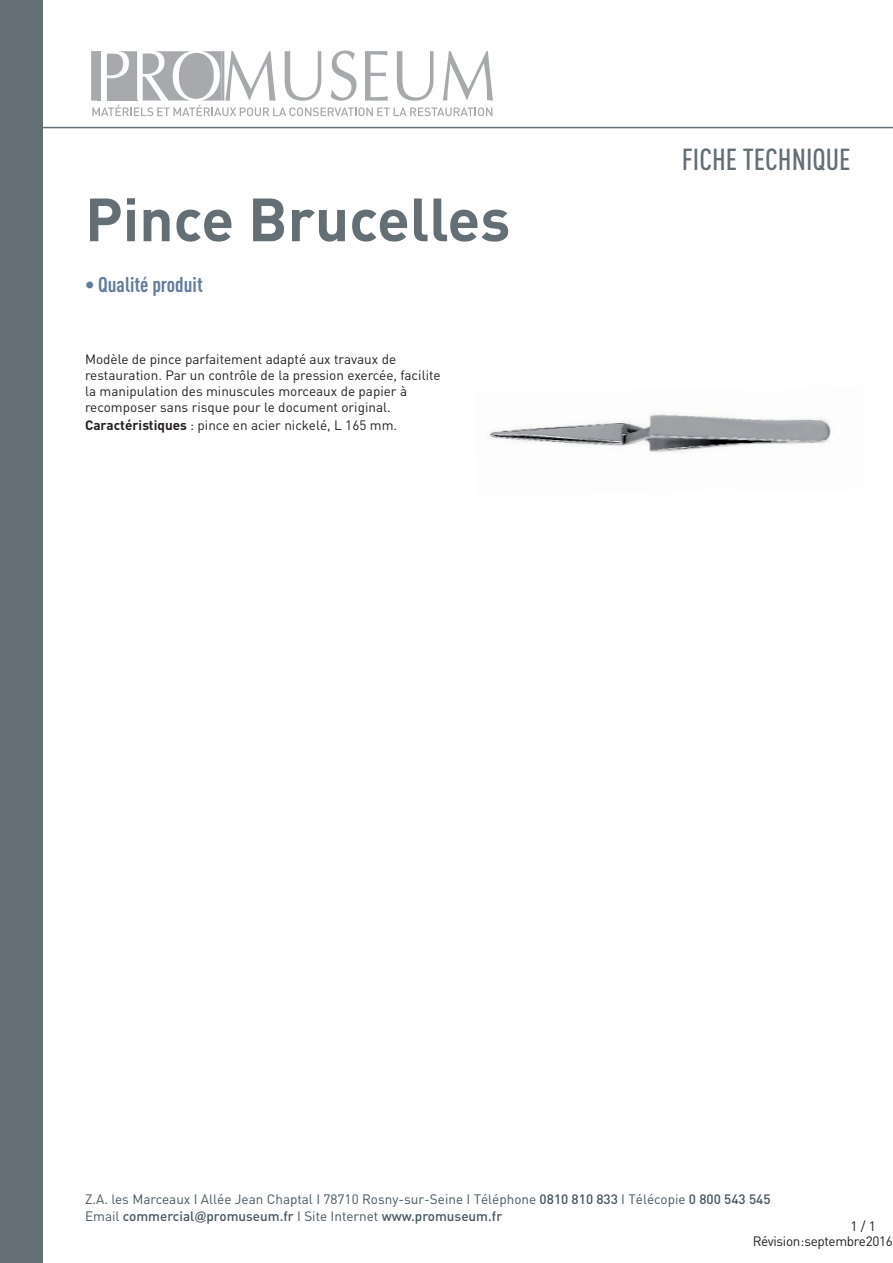
<style>
.page{position:relative;width:893px;height:1263px;background:#fff}
.page>*{position:absolute;margin:0;border:0;box-sizing:border-box;transform-origin:0 0}
.Caractéristique_-_Te{font:700 60px "DIN";color:#636e75}
.t1{font:500 30px "DIN Cond";color:#636e75}
.Caractéristique_-_Te-2{font:700 21px "DIN Cond";color:#627c9b}
._2014_-_Texte_Couran{font:13.5px/16.2px "DIN";color:#231f20}
.t2{font:13.5px/16.2px "DIN";color:#45555f}
._2014_-_Texte_Couran-2{font:13.5px "DIN";letter-spacing:-.025em;color:#231f20}
.s1{font-weight:700}
.s2{font-weight:500}
.s3{font-family:"Formata";font-weight:500}
</style>
<div class="page">
<div style="left:0;top:0;width:43px;height:1263px;background:#636e75"></div>
<svg style="left:91px;top:51px;width:402px;height:65px"></svg>
<hr style="left:21px;top:127px;width:872px;height:1px;background:#636e75">
<img style="left:489px;top:413px;width:342px;height:40px">
<p class="Caractéristique_-_Te" style="left:85px;top:180px;width:427px">Pince Brucelles</p>
<p class="Caractéristique_-_Te-2" style="left:85px;top:271px;width:119px">• Qualité produit</p>
<p class="_2014_-_Texte_Couran" style="left:85px;top:350px;width:357px">Modèle de pince parfaitement adapté aux travaux de restauration. Par un contrôle de la pression exercée, facilite la manipulation des minuscules morceaux de papier à recomposer sans risque pour le document original.</p>
<p class="_2014_-_Texte_Couran" style="left:85px;top:417px;width:314px"><span class="s1">Caractéristiques</span> : pince en acier nickelé, L 165 mm.</p>
<h2 class="t1" style="left:682px;top:141px;width:170px">FICHE TECHNIQUE</h2>
<p class="t2" style="left:85px;top:1191px;width:687px">Z.A. les Marceaux I Allée Jean Chaptal I 78710 Rosny-sur-Seine I Téléphone <span class="s2">0810 810 833</span> I Télécopie <span class="s2">0 800 543 545<br></span>Email <span class="s2">commercial</span><span class="s3">@</span><span class="s2">promuseum.fr</span> I Site Internet <span class="s2">www.promuseum.fr</span></p>
<p class="_2014_-_Texte_Couran" style="left:850px;top:1218px;width:27px">1 / 1</p>
<p class="_2014_-_Texte_Couran-2" style="left:753px;top:1233px;width:142px">Révision : septembre 2016</p>
</div>
